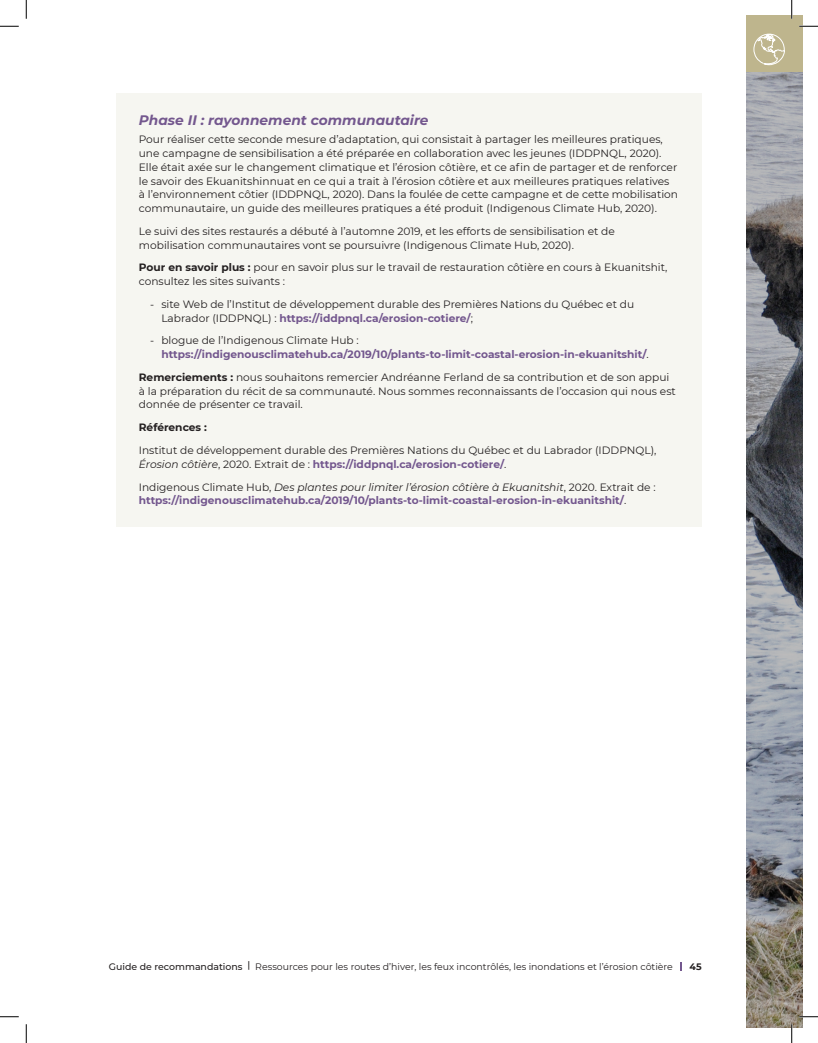
<style>
.page{position:relative;width:818px;height:1043px;background:#fff}
.page>*{position:absolute;margin:0;border:0;box-sizing:border-box;transform-origin:0 0}
.t1{font:italic 700 13.75px "Montserrat";color:#73578e}
.t2{font:10.62px/13.8px "Montserrat";color:#231f20}
.t3{font:700 10.62px/13.8px "Montserrat";color:#73578e}
.t4{font:700 10.62px "Montserrat";color:#231f20}
.t5{font:9.38px "Montserrat";color:#231f20}
.t6{font:700 9.38px "Montserrat";color:#231f20}
.s1{font-weight:700}
.s2{font-weight:700;color:#73578e}
.s3{font-weight:400;color:#231f20}
.s4{font-style:italic}
.s5{font-weight:400;font-style:italic;color:#231f20}
.s6{font-weight:500}
</style>
<div class="page">
<svg style="left:746px;top:71px;width:56px;height:957px;background:#7d7f83"></svg>
<div style="left:746px;top:15px;width:56px;height:56px;background:#beb58d"></div>
<svg style="left:753px;top:33px;width:32px;height:32px"></svg>
<div style="left:116px;top:94px;width:585px;height:433px;background:#f6f6f1"></div>
<svg style="left:680px;top:962px;width:2px;height:8px"></svg>
<svg style="left:0;top:25px;width:19px;height:2px"></svg>
<svg style="left:799px;top:25px;width:19px;height:2px"></svg>
<svg style="left:0;top:1016px;width:19px;height:1px"></svg>
<svg style="left:799px;top:1015px;width:19px;height:2px"></svg>
<svg style="left:25px;top:0;width:2px;height:19px"></svg>
<svg style="left:25px;top:1024px;width:2px;height:18px"></svg>
<svg style="left:791px;top:0;width:1px;height:19px"></svg>
<svg style="left:790px;top:1024px;width:2px;height:18px"></svg>
<p class="t1" style="left:139px;top:110px;width:291px">Phase II : rayonnement communautaire</p>
<p class="t2" style="left:139px;top:132px;width:541px">Pour réaliser cette seconde mesure d’adaptation, qui consistait à partager les meilleures pratiques, une campagne de sensibilisation a été préparée en collaboration avec les jeunes (IDDPNQL, 2020).<br>Elle était axée sur le changement climatique et l’érosion côtière, et ce afin de partager et de renforcer le savoir des Ekuanitshinnuat en ce qui a trait à l’érosion côtière et aux meilleures pratiques relatives à l’environnement côtier (IDDPNQL, 2020). Dans la foulée de cette campagne et de cette mobilisation communautaire, un guide des meilleures pratiques a été produit (Indigenous Climate Hub, 2020).</p>
<p class="t2" style="left:139px;top:224px;width:477px">Le suivi des sites restaurés a débuté à l’automne 2019, et les efforts de sensibilisation et de mobilisation communautaires vont se poursuivre (Indigenous Climate Hub, 2020).</p>
<p class="t2" style="left:139px;top:260px;width:530px"><span class="s1">Pour en savoir plus :</span> pour en savoir plus sur le travail de restauration côtière en cours à Ekuanitshit, consultez les sites suivants :</p>
<p class="t2" style="left:161px;top:297px;width:474px;text-indent:-11px">‐ site Web de l’Institut de développement durable des Premières Nations du Québec et du<br>Labrador (IDDPNQL) : <span class="s2">https://iddpnql.ca/erosion-cotiere/</span>;</p>
<p class="t3" style="left:161px;top:333px;width:489px;text-indent:-11px"><span class="s3">‐ blogue de l’Indigenous Climate Hub : </span>https://indigenousclimatehub.ca/2019/10/plants-to-limit-coastal-erosion-in-ekuanitshit/<span class="s3">.</span></p>
<p class="t2" style="left:139px;top:370px;width:538px"><span class="s1">Remerciements :</span> nous souhaitons remercier Andréanne Ferland de sa contribution et de son appui à la préparation du récit de sa communauté. Nous sommes reconnaissants de l’occasion qui nous est donnée de présenter ce travail.</p>
<p class="t4" style="left:139px;top:420px;width:70px">Références :</p>
<p class="t2" style="left:139px;top:443px;width:519px">Institut de développement durable des Premières Nations du Québec et du Labrador (IDDPNQL),<br><span class="s4">Érosion côtière</span>, 2020. Extrait de : <span class="s2">https://iddpnql.ca/erosion-cotiere/</span>.</p>
<p class="t3" style="left:139px;top:479px;width:518px"><span class="s3">Indigenous Climate Hub,</span> <span class="s5">Des plantes pour limiter l’érosion côtière à Ekuanitshit</span><span class="s3">, 2020. Extrait de : </span>https://indigenousclimatehub.ca/2019/10/plants-to-limit-coastal-erosion-in-ekuanitshit/<span class="s3">.</span></p>
<p class="t5" style="left:109px;top:959px;width:565px"><span class="s6">Guide de recommandations |</span> Ressources pour les routes d’hiver, les feux incontrôlés, les inondations et l’érosion côtière</p>
<p class="t6" style="left:689px;top:959px;width:14px">45</p>
</div>
